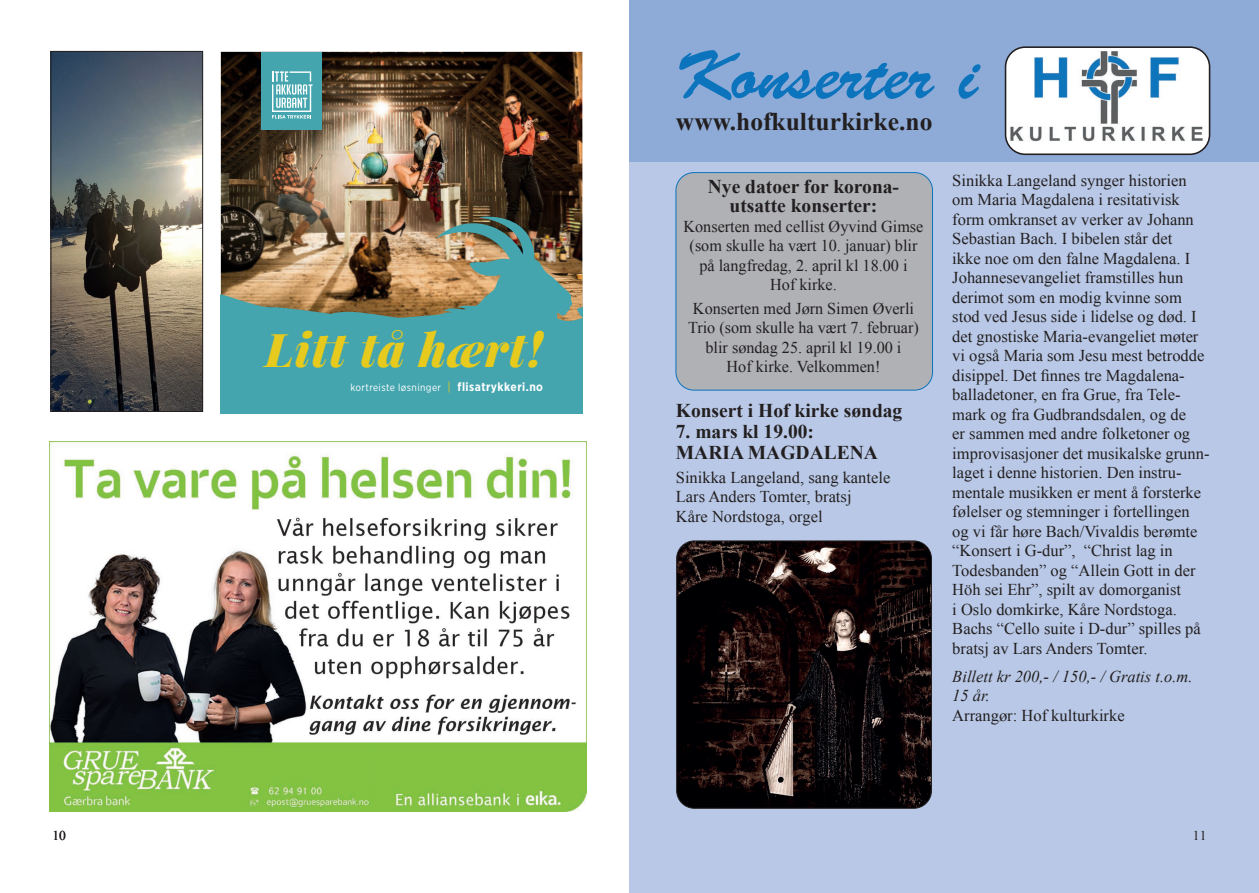
<style>
.page{position:relative;width:1259px;height:893px;background:#fff}
.page>*{position:absolute;margin:0;border:0;box-sizing:border-box;transform-origin:0 0}
.t1{font:69px "Brush Script Std";color:#0c74bc}
.t2{font:italic 900 46.5px "Playfair Display";letter-spacing:.02em;color:#e6ca1d}
.t3{font:700 25.5px "Times New Roman";color:#231f20}
.t4{font:700 19.5px/21px "Times New Roman";color:#231f20}
.t5{font:16.5px/19.5px "Times New Roman";color:#231f20}
.t6{font:italic 16.5px/19.5px "Times New Roman";color:#231f20}
.t7{font:13.5px "Times New Roman";color:#231f20}
.t8{font:10.2px "Gotham Narrow";letter-spacing:.04em;color:#fff}
.s1{font-size:12px;color:#e6ca1d}
.s2{font-weight:700;font-size:12px}
</style>
<div class="page">
<div style="left:629px;top:156px;width:630px;height:737px;background:#b8c8e6"></div>
<img style="left:50px;top:442px;width:536px;height:369px">
<img style="left:221px;top:52px;width:361px;height:219px">
<svg style="left:221px;top:271px;width:361px;height:142px;background:#5b9d99"></svg>
<div style="left:261px;top:52px;width:61px;height:77px;background:#44a5ae"></div>
<svg style="left:272px;top:71px;width:40px;height:48px"></svg>
<svg style="left:263px;top:213px;width:309px;height:200px;background:#69938a"></svg>
<img style="left:53px;top:53px;width:148px;height:357px">
<div style="left:51px;top:51px;width:152px;height:361px;border:1px solid #231f20"></div>
<div style="left:629px;top:0;width:630px;height:162px;background:#8eabd8"></div>
<img style="left:1007px;top:49px;width:202px;height:105px">
<div style="left:1004px;top:46px;width:206px;height:109px;border:2px solid #231f20;border-radius:20px"></div>
<div style="left:676px;top:173px;width:256px;height:217px;background:#afb1b5;border-radius:18px"></div>
<div style="left:675px;top:172px;width:258px;height:218px;border:1px solid #0c74bc;border-radius:18px"></div>
<img style="left:676px;top:541px;width:255px;height:267px">
<div style="left:676px;top:541px;width:256px;height:268px;border:1px solid #231f20;border-radius:18px"></div>
<p class="t7" style="left:53px;top:826px;width:15px">10</p>
<h2 class="t2" style="left:265px;top:311px;width:279px">Litt tå hært!</h2>
<p class="t8" style="left:350px;top:381px;width:194px">kortreiste løsninger <span class="s1">|</span> <span class="s2">flisatrykkeri.no</span></p>
<h1 class="t1" style="left:674px;top:37px;width:306px">Konserter i</h1>
<h3 class="t3" style="left:676px;top:103px;width:258px">www.hofkulturkirke.no</h3>
<p class="t4" style="left:708px;top:176px;width:193px;line-height:19.5px;text-align:center">Nye datoer for korona&shy;utsatte konserter:</p>
<p class="t5" style="left:683px;top:216px;width:241px;text-align:center">Konserten med cellist Øyvind Gimse (som skulle ha vært 10. januar) blir på langfredag, 2. april kl 18.00 i<br>Hof kirke.</p>
<p class="t5" style="left:688px;top:298px;width:232px;text-align:center">Konserten med Jørn Simen Øverli<br>Trio (som skulle ha vært 7. februar) blir søndag 25. april kl 19.00 i<br>Hof kirke. Velkommen!</p>
<p class="t4" style="left:676px;top:399px;width:228px">Konsert i Hof kirke søndag</p>
<p class="t4" style="left:676px;top:420px;width:204px">7. mars kl 19.00:<br>MARIA MAGDALENA</p>
<p class="t5" style="left:676px;top:467px;width:216px">Sinikka Langeland, sang kantele<br>Lars Anders Tomter, bratsj<br>Kåre Nordstoga, orgel</p>
<p class="t5" style="left:952px;top:170px;width:259px">Sinikka Langeland synger historien om Maria Magdalena i resitativisk form omkranset av verker av Johann Sebastian Bach. I bibelen står det<br>ikke noe om den falne Magdalena. I Johannesevangeliet framstilles hun derimot som en modig kvinne som stod ved Jesus side i lidelse og død. I det gnostiske Maria-evangeliet møter vi også Maria som Jesu mest betrodde disippel. Det finnes tre Magdalena&shy;balladetoner, en fra Grue, fra Tele&shy;mark og fra Gudbrandsdalen, og de<br>er sammen med andre folketoner og improvisasjoner det musikalske grunn&shy;laget i denne historien. Den instru&shy;mentale musikken er ment å forsterke følelser og stemninger i fortellingen og vi får høre Bach/Vivaldis berømte “Konsert i G-dur”, “Christ lag in Todesbanden” og “Allein Gott in der Höh sei Ehr”, spilt av domorganist<br>i Oslo domkirke, Kåre Nordstoga.<br>Bachs “Cello suite i D-dur” spilles på bratsj av Lars Anders Tomter.</p>
<p class="t6" style="left:952px;top:666px;width:242px">Billett kr 200,- / 150,- / Gratis t.o.m.<br>15 år.</p>
<p class="t5" style="left:952px;top:705px;width:174px">Arrangør: Hof kulturkirke</p>
<p class="t7" style="left:1193px;top:826px;width:15px">11</p>
</div>
